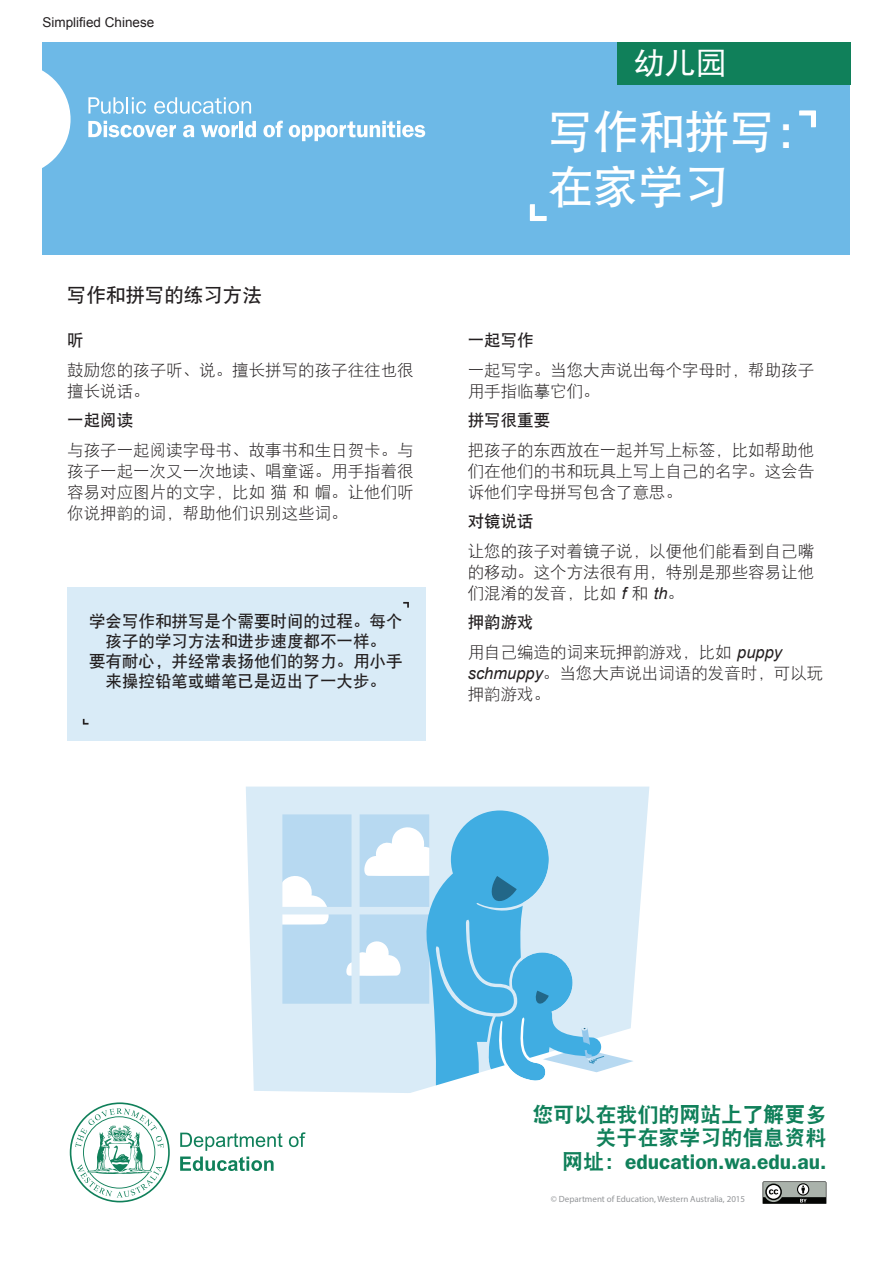
<style>
.page{position:relative;width:893px;height:1263px;background:#fff}
.page>*{position:absolute;margin:0;border:0;box-sizing:border-box;transform-origin:0 0}
.t1{font:45.45px "DFP Hei W7";color:#fff}
.t2{font:31.05px "Sim Hei";color:#fff}
.t3{font:21px "DFP Hei W9";color:#10805a}
.t4{font:600 21px "ITC Franklin Gothic Std";color:#10805a}
.t5{font:19.5px "DFP Hei W7";color:#231f20}
.t6{font:16.5px/21px "DFP Hei W3";color:#231f20}
.Pull_Outs{font:16.5px/19.8px "DFP Hei W7";color:#231f20;text-align:center}
.t7{font:13.5px "Arial";color:#231f20}
.t8{font:9px "Myriad Pro";color:#939598}
.s1{font-family:"Arial";font-style:italic}
.s2{font-family:"DFP Hei W9";font-weight:400}
</style>
<div class="page">
<div style="left:43px;top:43px;width:807px;height:212px;background:#6db9e7"></div>
<svg style="left:42px;top:63px;width:29px;height:112px"></svg>
<svg style="left:88px;top:97px;width:58px;height:17px"></svg>
<svg style="left:154px;top:97px;width:97px;height:17px"></svg>
<svg style="left:88px;top:121px;width:88px;height:16px"></svg>
<svg style="left:183px;top:125px;width:11px;height:12px"></svg>
<svg style="left:201px;top:125px;width:37px;height:12px"></svg>
<hr style="left:240px;top:121px;width:3px;height:16px;background:#fff">
<svg style="left:245px;top:121px;width:11px;height:16px"></svg>
<svg style="left:263px;top:121px;width:20px;height:16px"></svg>
<svg style="left:289px;top:121px;width:136px;height:20px"></svg>
<div style="left:617px;top:43px;width:233px;height:42px;background:#10805a"></div>
<svg style="left:70px;top:1102px;width:100px;height:100px"></svg>
<svg style="left:289px;top:1132px;width:16px;height:15px"></svg>
<svg style="left:180px;top:1132px;width:103px;height:39px"></svg>
<svg style="left:763px;top:1181px;width:63px;height:23px"></svg>
<svg style="left:246px;top:786px;width:403px;height:306px;background:#d2e7f5"></svg>
<div style="left:451px;top:810px;width:98px;height:98px;background:#40ade2;border-radius:50%"></div>
<svg style="left:345px;top:818px;width:304px;height:275px"></svg>
<svg style="left:530px;top:204px;width:17px;height:17px"></svg>
<svg style="left:799px;top:110px;width:17px;height:17px"></svg>
<div style="left:67px;top:587px;width:358px;height:154px;background:#d9ebf7"></div>
<svg style="left:403px;top:602px;width:6px;height:6px"></svg>
<svg style="left:83px;top:719px;width:6px;height:5px"></svg>
<p class="t7" style="left:43px;top:14px;width:113px">Simplified Chinese</p>
<p class="t5" style="left:67px;top:286px;width:196px">写作和拼写的练习方法</p>
<p class="Pull_Outs" style="left:67px;top:330px;width:18px">听</p>
<p class="t6" style="left:67px;top:359px;width:348px">鼓励您的孩子听、说。擅长拼写的孩子往往也很擅长说话。</p>
<p class="Pull_Outs" style="left:67px;top:410px;width:67px">一起阅读</p>
<p class="t6" style="left:67px;top:439px;width:348px;text-align:justify">与孩子一起阅读字母书、故事书和生日贺卡。与孩子一起一次又一次地读、唱童谣。用手指着很容易对应图片的文字，比如 猫 和 帽。让他们听你说押韵的词，帮助他们识别这些词。</p>
<p class="Pull_Outs" style="left:89px;top:612px;width:315px">学会写作和拼写是个需要时间的过程。每个孩子的学习方法和进步速度都不一样。<br>要有耐心，并经常表扬他们的努力。用小手来操控铅笔或蜡笔已是迈出了一大步。</p>
<h2 class="t2" style="left:634px;top:48px;width:95px">幼儿园</h2>
<p class="t1" style="left:548px;top:109px;width:274px">写作和拼写：</p>
<p class="t1" style="left:548px;top:163px;width:183px">在家学习</p>
<p class="Pull_Outs" style="left:468px;top:330px;width:67px">一起写作</p>
<p class="t6" style="left:468px;top:359px;width:348px">一起写字。当您大声说出每个字母时，帮助孩子用手指临摹它们。</p>
<p class="Pull_Outs" style="left:468px;top:410px;width:84px">拼写很重要</p>
<p class="t6" style="left:468px;top:439px;width:348px;text-align:justify">把孩子的东西放在一起并写上标签，比如帮助他们在他们的书和玩具上写上自己的名字。这会告诉他们字母拼写包含了意思。</p>
<p class="Pull_Outs" style="left:468px;top:511px;width:67px">对镜说话</p>
<p class="t6" style="left:468px;top:540px;width:348px;text-align:justify">让您的孩子对着镜子说，以便他们能看到自己嘴的移动。这个方法很有用，特别是那些容易让他们混淆的发音，比如 <span class="s1">f</span> 和 <span class="s1">th</span>。</p>
<p class="Pull_Outs" style="left:468px;top:612px;width:67px">押韵游戏</p>
<p class="t6" style="left:468px;top:641px;width:357px">用自己编造的词来玩押韵游戏，比如 <span class="s1">puppy schmuppy</span>。当您大声说出词语的发音时，可以玩押韵游戏。</p>
<p class="t3" style="left:532px;top:1103px;width:295px">您可以在我们的网站上了解更多</p>
<p class="t3" style="left:595px;top:1127px;width:232px">关于在家学习的信息资料</p>
<p class="t4" style="left:562px;top:1149px;width:266px"><span class="s2">网址：</span>education.wa.edu.au.</p>
<p class="t8" style="left:551px;top:1193px;width:196px">© Department of Education, Western Australia, 2015</p>
</div>
